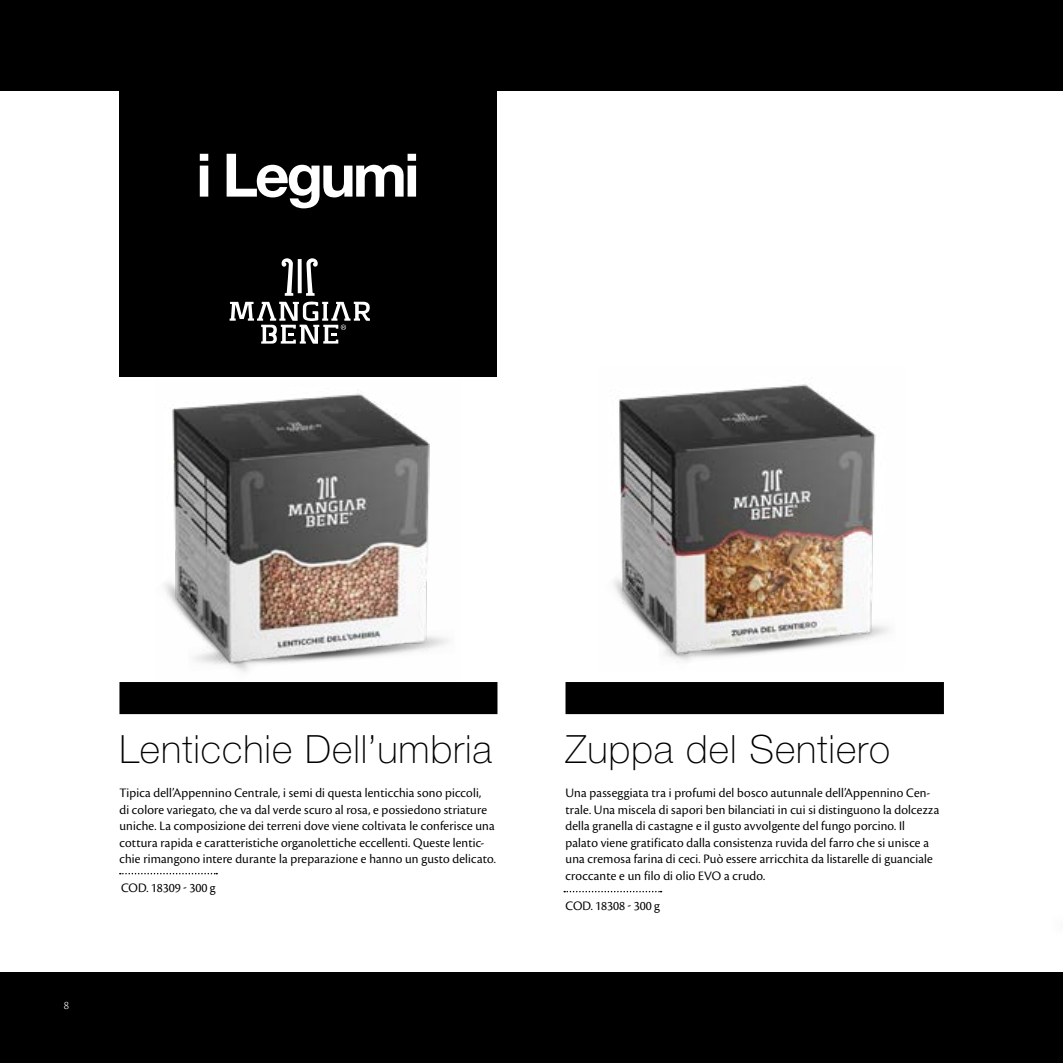
<style>
.page{position:relative;width:1063px;height:1063px;background:#000}
.page>*{position:absolute;margin:0;border:0;box-sizing:border-box;transform-origin:0 0}
.t1{font:700 60px "Helvetica Neue LT Std";letter-spacing:-.05em;color:#fff}
.t2{font:100 39px "Helvetica Neue LT Std";letter-spacing:.025em;color:#000}
.t3{font:13.5px/16.5px "Cronos Pro Disp";letter-spacing:.015em;color:#000}
.t4{font:300 12px "Cronos Pro";color:#fff}
</style>
<div class="page">
<div style="left:0;top:91px;width:1063px;height:881px;background:#fff"></div>
<div style="left:119px;top:0;width:378px;height:376px;background:#000"></div>
<div style="left:119px;top:682px;width:378px;height:32px;background:#000"></div>
<div style="left:566px;top:682px;width:378px;height:32px;background:#000"></div>
<svg style="left:230px;top:302px;width:140px;height:42px"></svg>
<svg style="left:282px;top:258px;width:11px;height:38px"></svg>
<svg style="left:306px;top:258px;width:12px;height:38px"></svg>
<svg style="left:298px;top:259px;width:4px;height:34px"></svg>
<svg style="left:564px;top:891px;width:98px;height:1px"></svg>
<svg style="left:120px;top:873px;width:97px;height:1px"></svg>
<img style="left:613px;top:384px;width:276px;height:278px">
<img style="left:164px;top:390px;width:285px;height:282px">
<h1 class="t1" style="left:196px;top:138px;width:225px">i Legumi</h1>
<p class="t4" style="left:64px;top:998px;width:7px">8</p>
<h2 class="t2" style="left:119px;top:727px;width:374px">Lenticchie Dell’umbria</h2>
<h2 class="t2" style="left:565px;top:727px;width:326px">Zuppa del Sentiero</h2>
<p class="t3" style="left:119px;top:785px;width:378px">Tipica dell’Appennino Centrale, i semi di questa lenticchia sono piccoli,<br>di colore variegato, che va dal verde scuro al rosa, e possiedono striature uniche. La composizione dei terreni dove viene coltivata le conferisce una cottura rapida e caratteristiche organolettiche eccellenti. Queste lentic&shy;chie rimangono intere durante la preparazione e hanno un gusto delicato.</p>
<p class="t3" style="left:566px;top:785px;width:375px">Una passeggiata tra i profumi del bosco autunnale dell’Appennino Cen&shy;trale. Una miscela di sapori ben bilanciati in cui si distinguono la dolcezza della granella di castagne e il gusto avvolgente del fungo porcino. Il palato viene gratificato dalla consistenza ruvida del farro che si unisce a una cremosa farina di ceci. Può essere arricchita da listarelle di guanciale croccante e un filo di olio EVO a crudo.</p>
<p class="t3" style="left:566px;top:898px;width:96px">COD. 18308 - 300 g</p>
<p class="t3" style="left:121px;top:880px;width:96px">COD. 18309 - 300 g</p>
</div>
